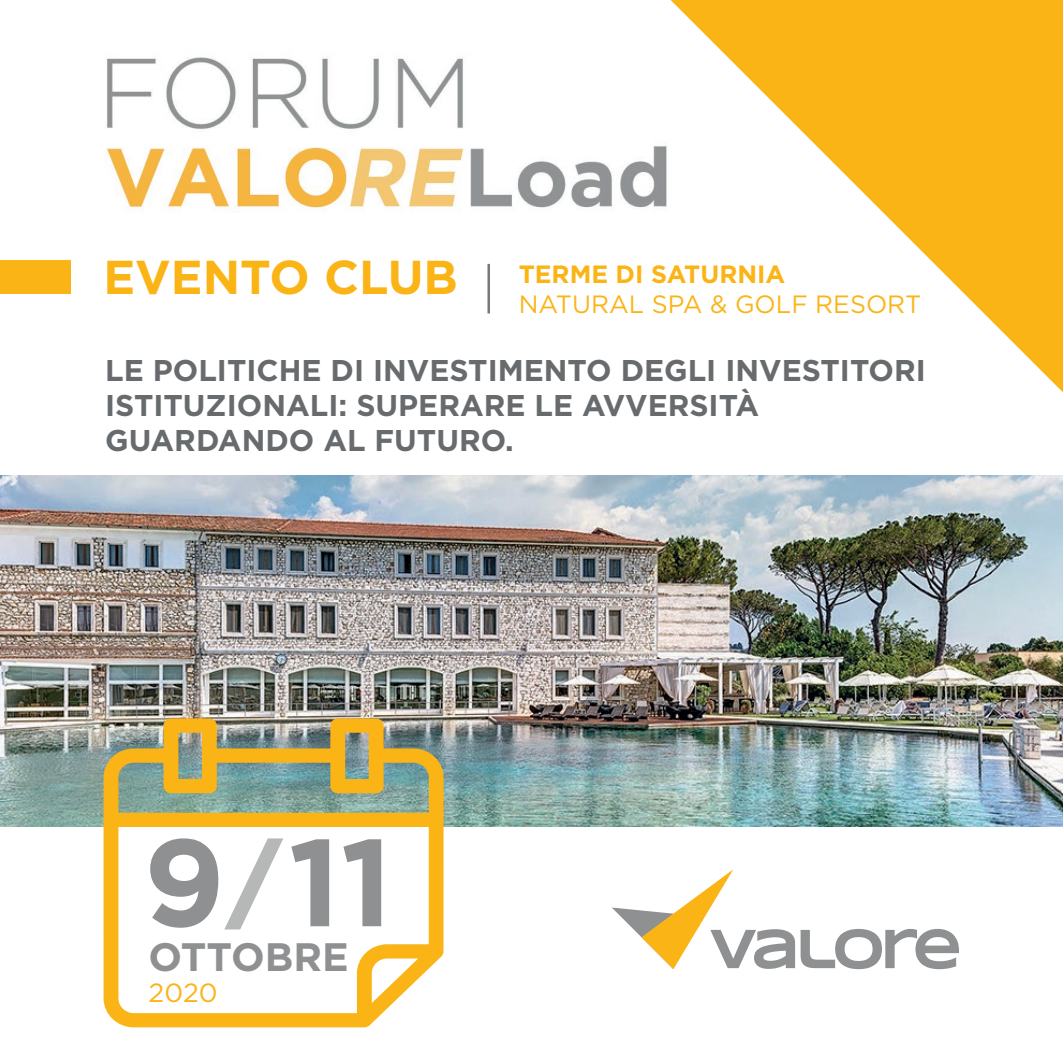
<style>
.page{position:relative;width:1063px;height:1063px;background:#fff}
.page>*{position:absolute;margin:0;border:0;box-sizing:border-box;transform-origin:0 0}
.t1{font:700 47.5px "Gotham";color:#fbb416}
.t2{font:700 39.75px "Gotham";color:#8e9092}
.t3{font:700 30px/35px "Gotham";color:#686b6d}
.t4{font:26.25px "Gotham";color:#fbb416}
.t5{font:25px "Gotham";color:#fbb416}
.t6{font:700 25px "Gotham";color:#fbb416}
</style>
<div class="page">
<img style="left:0;top:476px;width:1063px;height:350px">
<img style="left:106px;top:57px;width:561px;height:151px">
<svg style="left:671px;top:0;width:392px;height:392px"></svg>
<svg style="left:612px;top:869px;width:183px;height:100px"></svg>
<svg style="left:801px;top:929px;width:158px;height:40px"></svg>
<svg style="left:104px;top:718px;width:340px;height:309px"></svg>
<svg style="left:150px;top:838px;width:68px;height:90px"></svg>
<svg style="left:224px;top:838px;width:59px;height:91px"></svg>
<svg style="left:291px;top:839px;width:38px;height:87px"></svg>
<svg style="left:343px;top:839px;width:38px;height:87px"></svg>
<div style="left:0;top:260px;width:71px;height:34px;background:#fbb416"></div>
<hr style="left:488px;top:264px;width:2px;height:49px;background:#76787b">
<h1 class="t1" style="left:103px;top:246px;width:356px">EVENTO CLUB</h1>
<p class="t6" style="left:519px;top:258px;width:268px">TERME DI SATURNIA</p>
<p class="t5" style="left:519px;top:288px;width:404px">NATURAL SPA &amp; GOLF RESORT</p>
<p class="t3" style="left:105px;top:353px;width:822px">LE POLITICHE DI INVESTIMENTO DEGLI INVESTITORI<br>ISTITUZIONALI: SUPERARE LE AVVERSITÀ<br>GUARDANDO AL FUTURO.</p>
<h2 class="t2" style="left:148px;top:930px;width:202px">OTTOBRE</h2>
<p class="t4" style="left:149px;top:976px;width:71px">2020</p>
</div>
